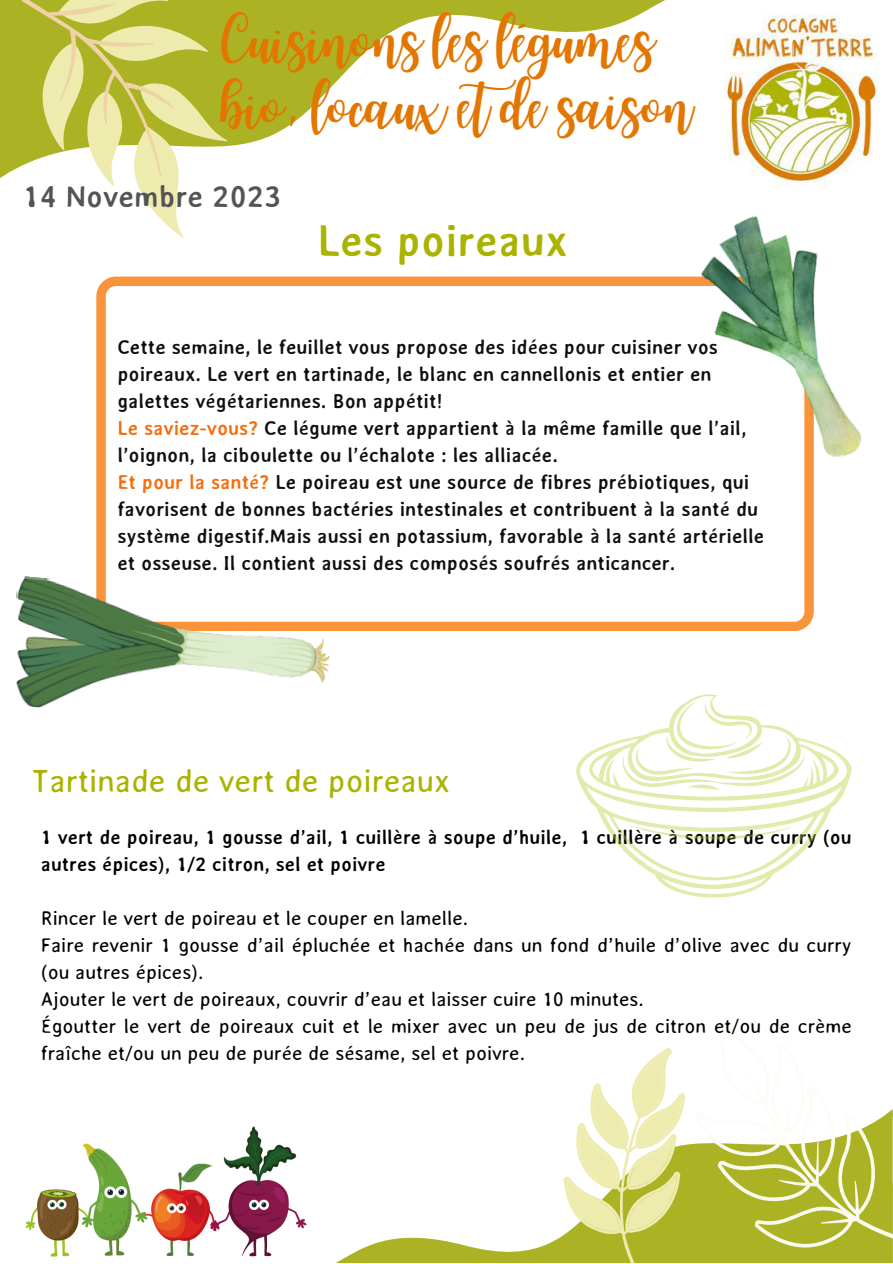
<style>
.page{position:relative;width:893px;height:1264px;background:#fff}
.page>*{position:absolute;margin:0;border:0;box-sizing:border-box;transform-origin:0 0}
.t1{font:48px/66.3px "Joshico";color:#e37601}
.t2{font:700 43.5px "Averia Sans";color:#aab300}
.t3{font:31.5px "Averia Sans";color:#aab300}
.t4{font:700 29.85px "Averia Sans";color:#545454}
.t5{font:700 19.8px/27px "Averia Sans";color:#0f0f0f}
.t6{font:19.5px/27px "Averia Sans";color:#000}
.t7{font:700 19.5px/27px "Averia Sans";color:#000}
.s1{color:#f76b09}
</style>
<div class="page">
<svg style="left:280px;top:0;width:385px;height:131px"></svg>
<svg style="left:0;top:0;width:280px;height:238px"></svg>
<img style="left:25px;top:1126px;width:282px;height:131px">
<svg style="left:337px;top:1237px;width:202px;height:25px;fill:#abb325"></svg>
<img style="left:724px;top:12px;width:154px;height:176px">
<svg style="left:96px;top:276px;width:717px;height:355px"></svg>
<svg style="left:539px;top:1048px;width:353px;height:214px"></svg>
<img style="left:675px;top:215px;width:187px;height:269px">
<img style="left:16px;top:575px;width:318px;height:133px">
<svg style="left:576px;top:694px;width:275px;height:203px"></svg>
<svg style="left:625px;top:824px;width:170px;height:16px"></svg>
<svg style="left:619px;top:701px;width:186px;height:88px"></svg>
<p class="t1" style="left:221px;top:6px;width:473px">Cuisinons les légumes bio, locaux etde saison</p>
<p class="t4" style="left:23px;top:179px;width:260px">14 Novembre 2023</p>
<p class="t2" style="left:317px;top:216px;width:252px">Les poireaux</p>
<p class="t5" style="left:117px;top:334px;width:602px">Cette semaine, le feuillet vous propose des idées pour cuisiner vos poireaux. Le vert en tartinade, le blanc en cannellonis et entier en galettes végétariennes. Bon appétit!</p>
<p class="t5" style="left:117px;top:414px;width:630px"><span class="s1">Le saviez-vous?</span> Ce légume vert appartient à la même famille que l’ail, l’oignon, la ciboulette ou l’échalote : les alliacée.</p>
<p class="t5" style="left:117px;top:468px;width:648px"><span class="s1">Et pour la santé?</span> Le poireau est une source de fibres prébiotiques, qui favorisent de bonnes bactéries intestinales et contribuent à la santé du système digestif.Mais aussi en potassium, favorable à la santé artérielle et osseuse. Il contient aussi des composés soufrés anticancer.</p>
<p class="t3" style="left:32px;top:763px;width:420px">Tartinade de vert de poireaux</p>
<p class="t7" style="left:41px;top:823px;width:812px">1 vert de poireau, 1 gousse d’ail, 1 cuillère à soupe d’huile, 1 cuillère à soupe de curry (ou autres épices), 1/2 citron, sel et poivre</p>
<p class="t6" style="left:41px;top:904px;width:429px">Rincer le vert de poireau et le couper en lamelle.</p>
<p class="t6" style="left:41px;top:931px;width:812px">Faire revenir 1 gousse d’ail épluchée et hachée dans un fond d’huile d’olive avec du curry (ou autres épices).</p>
<p class="t6" style="left:41px;top:985px;width:604px">Ajouter le vert de poireaux, couvrir d’eau et laisser cuire 10 minutes.</p>
<p class="t6" style="left:41px;top:1012px;width:812px">Égoutter le vert de poireaux cuit et le mixer avec un peu de jus de citron et/ou de crème fraîche et/ou un peu de purée de sésame, sel et poivre.</p>
</div>
